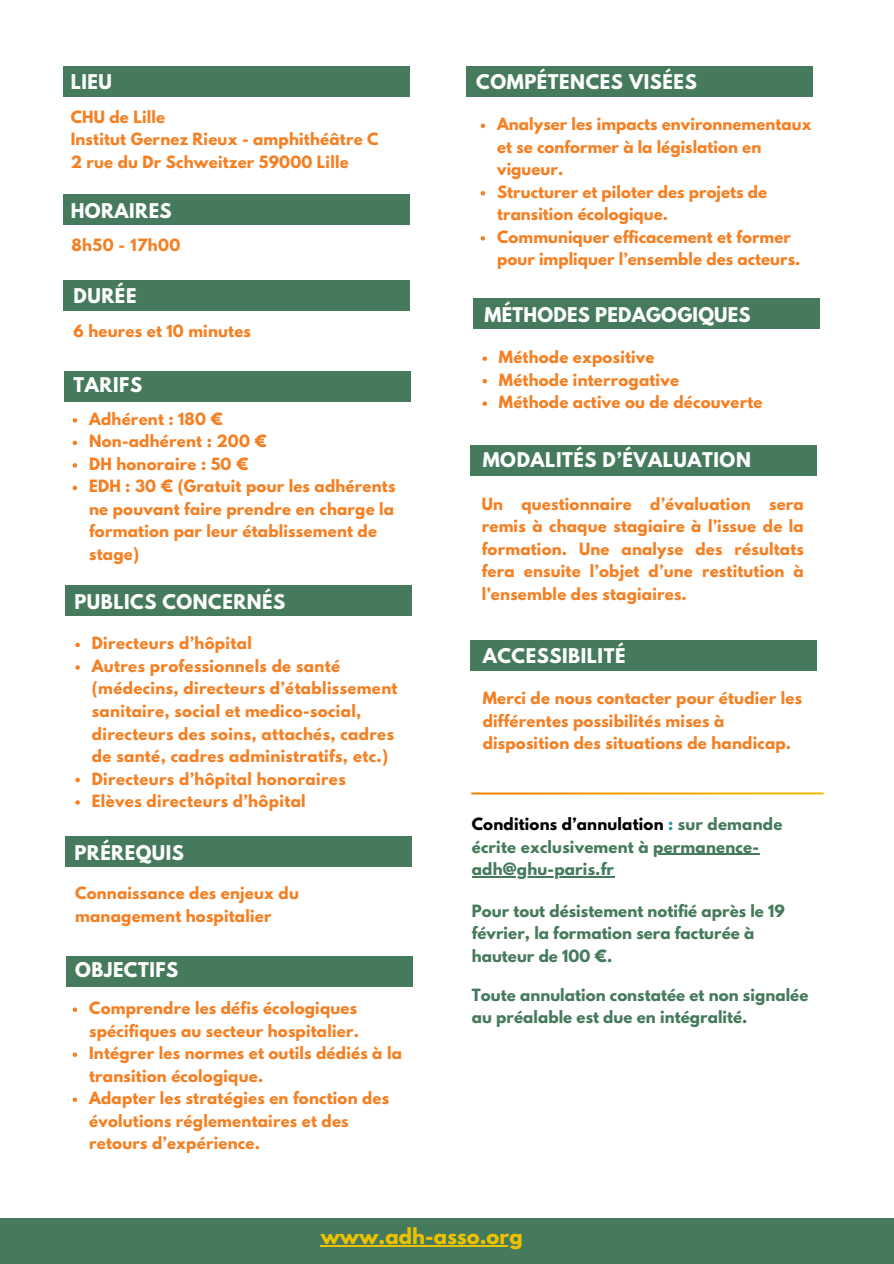
<style>
.page{position:relative;width:894px;height:1264px;background:#fff}
.page>*{position:absolute;margin:0;border:0;box-sizing:border-box;transform-origin:0 0}
.t1{font:700 19.5px "League Spartan";letter-spacing:.005em;color:#efc200}
.t2{font:700 18px "League Spartan";letter-spacing:.03em;color:#fff}
.t3{font:700 15px/22.5px "League Spartan";letter-spacing:.015em;color:#f58023}
.t4{font:700 15px/22.5px "League Spartan";letter-spacing:.005em;color:#457a5d}
.s1{color:#000}
.s2{color:#2a93a4}
</style>
<div class="page">
<div style="left:0;top:1217px;width:893px;height:46px;background:#457a5d"></div>
<img style="left:471px;top:792px;width:352px;height:2px">
<div style="left:64px;top:66px;width:346px;height:31px;background:#457a5d"></div>
<div style="left:64px;top:280px;width:346px;height:31px;background:#457a5d"></div>
<div style="left:64px;top:370px;width:346px;height:31px;background:#457a5d"></div>
<div style="left:64px;top:194px;width:346px;height:31px;background:#457a5d"></div>
<div style="left:65px;top:585px;width:347px;height:31px;background:#457a5d"></div>
<div style="left:470px;top:640px;width:346px;height:30px;background:#457a5d"></div>
<div style="left:470px;top:445px;width:346px;height:31px;background:#457a5d"></div>
<div style="left:66px;top:956px;width:347px;height:31px;background:#457a5d"></div>
<div style="left:65px;top:836px;width:346px;height:30px;background:#457a5d"></div>
<div style="left:466px;top:66px;width:346px;height:31px;background:#457a5d"></div>
<div style="left:473px;top:297px;width:346px;height:31px;background:#457a5d"></div>
<hr style="left:320px;top:1245px;width:202px;height:1px;background:#efc200">
<svg style="left:482px;top:356px;width:5px;height:5px"></svg>
<svg style="left:482px;top:379px;width:5px;height:4px"></svg>
<svg style="left:482px;top:401px;width:5px;height:5px"></svg>
<svg style="left:75px;top:642px;width:5px;height:5px"></svg>
<svg style="left:75px;top:665px;width:5px;height:4px"></svg>
<svg style="left:75px;top:777px;width:5px;height:5px"></svg>
<svg style="left:75px;top:800px;width:5px;height:4px"></svg>
<svg style="left:73px;top:1007px;width:4px;height:4px"></svg>
<svg style="left:73px;top:1052px;width:4px;height:4px"></svg>
<svg style="left:73px;top:1097px;width:4px;height:4px"></svg>
<hr style="left:653px;top:853px;width:106px;height:1px;background:#457a5d">
<hr style="left:471px;top:876px;width:143px;height:1px;background:#457a5d">
<svg style="left:480px;top:123px;width:5px;height:5px"></svg>
<svg style="left:480px;top:191px;width:5px;height:4px"></svg>
<svg style="left:480px;top:236px;width:5px;height:4px"></svg>
<svg style="left:73px;top:418px;width:4px;height:4px"></svg>
<svg style="left:73px;top:440px;width:4px;height:5px"></svg>
<svg style="left:73px;top:463px;width:4px;height:4px"></svg>
<svg style="left:73px;top:485px;width:4px;height:5px"></svg>
<h1 class="t2" style="left:71px;top:72px;width:43px">LIEU</h1>
<h2 class="t3" style="left:71px;top:107px;width:309px">CHU de Lille<br>Institut Gernez Rieux - amphithéâtre C<br>2 rue du Dr Schweitzer 59000 Lille</h2>
<h1 class="t2" style="left:71px;top:202px;width:102px">HORAIRES</h1>
<h1 class="t3" style="left:71px;top:235px;width:111px">8h50 - 17h00</h1>
<h1 class="t2" style="left:74px;top:286px;width:64px">DURÉE</h1>
<h3 class="t3" style="left:74px;top:321px;width:179px">6 heures et 10 minutes</h3>
<h3 class="t2" style="left:74px;top:375px;width:70px">TARIFS</h3>
<h1 class="t3" style="left:89px;top:409px;width:135px">Adhérent : 180 €</h1>
<p class="t3" style="left:89px;top:432px;width:179px">Non-adhérent : 200 €</p>
<p class="t3" style="left:89px;top:454px;width:161px">DH honoraire : 50 €</p>
<p class="t3" style="left:89px;top:477px;width:308px">EDH : 30 € (Gratuit pour les adhérents ne pouvant faire prendre en charge la formation par leur établissement de stage)</p>
<h3 class="t2" style="left:74px;top:592px;width:212px">PUBLICS CONCERNÉS</h3>
<p class="t3" style="left:92px;top:634px;width:161px">Directeurs d’hôpital</p>
<h1 class="t3" style="left:92px;top:656px;width:307px">Autres professionnels de santé (médecins, directeurs d’établissement sanitaire, social et medico-social, directeurs des soins, attachés, cadres de santé, cadres administratifs, etc.)</h1>
<p class="t3" style="left:92px;top:769px;width:255px">Directeurs d’hôpital honoraires</p>
<p class="t3" style="left:92px;top:791px;width:215px">Elèves directeurs d’hôpital</p>
<h1 class="t2" style="left:74px;top:843px;width:111px">PRÉREQUIS</h1>
<h3 class="t3" style="left:75px;top:884px;width:225px">Connaissance des enjeux du management hospitalier</h3>
<p class="t2" style="left:75px;top:961px;width:104px">OBJECTIFS</p>
<h1 class="t3" style="left:89px;top:998px;width:271px">Comprendre les défis écologiques spécifiques au secteur hospitalier.</h1>
<p class="t3" style="left:89px;top:1043px;width:314px">Intégrer les normes et outils dédiés à la transition écologique.</p>
<p class="t3" style="left:89px;top:1088px;width:301px">Adapter les stratégies en fonction des évolutions réglementaires et des retours d’expérience.</p>
<p class="t2" style="left:476px;top:72px;width:222px">COMPÉTENCES VISÉES</p>
<p class="t3" style="left:497px;top:115px;width:316px">Analyser les impacts environnementaux et se conformer à la législation en vigueur.</p>
<p class="t3" style="left:497px;top:182px;width:271px">Structurer et piloter des projets de transition écologique.</p>
<p class="t3" style="left:497px;top:227px;width:304px">Communiquer efficacement et former pour impliquer l’ensemble des acteurs.</p>
<h3 class="t2" style="left:484px;top:305px;width:268px">MÉTHODES PEDAGOGIQUES</h3>
<p class="t3" style="left:499px;top:348px;width:157px">Méthode expositive</p>
<p class="t3" style="left:499px;top:370px;width:181px">Méthode interrogative</p>
<p class="t3" style="left:499px;top:393px;width:265px">Méthode active ou de découverte</p>
<h1 class="t2" style="left:482px;top:450px;width:269px">MODALITÉS D’ÉVALUATION</h1>
<h3 class="t3" style="left:481px;top:494px;width:323px;text-align:justify">Un questionnaire d’évaluation sera remis à chaque stagiaire à l’issue de la formation. Une analyse des résultats fera ensuite l’objet d’une restitution à l’ensemble des stagiaires.</h3>
<h3 class="t2" style="left:482px;top:647px;width:144px">ACCESSIBILITÉ</h3>
<h3 class="t3" style="left:482px;top:689px;width:321px">Merci de nous contacter pour étudier les différentes possibilités mises à disposition des situations de handicap.</h3>
<p class="t4" style="left:471px;top:814px;width:312px"><span class="s1">Conditions d’annulation</span> <span class="s2">:</span> sur demande écrite exclusivement à permanence-</p>
<h3 class="t4" style="left:471px;top:859px;width:144px">adh@ghu-paris.fr</h3>
<h3 class="t4" style="left:471px;top:901px;width:314px">Pour tout désistement notifié après le 19 février, la formation sera facturée à hauteur de 100 €.</h3>
<p class="t4" style="left:471px;top:985px;width:338px">Toute annulation constatée et non signalée au préalable est due en intégralité.</p>
<h1 class="t1" style="left:320px;top:1226px;width:203px">www.adh-asso.org</h1>
</div>
